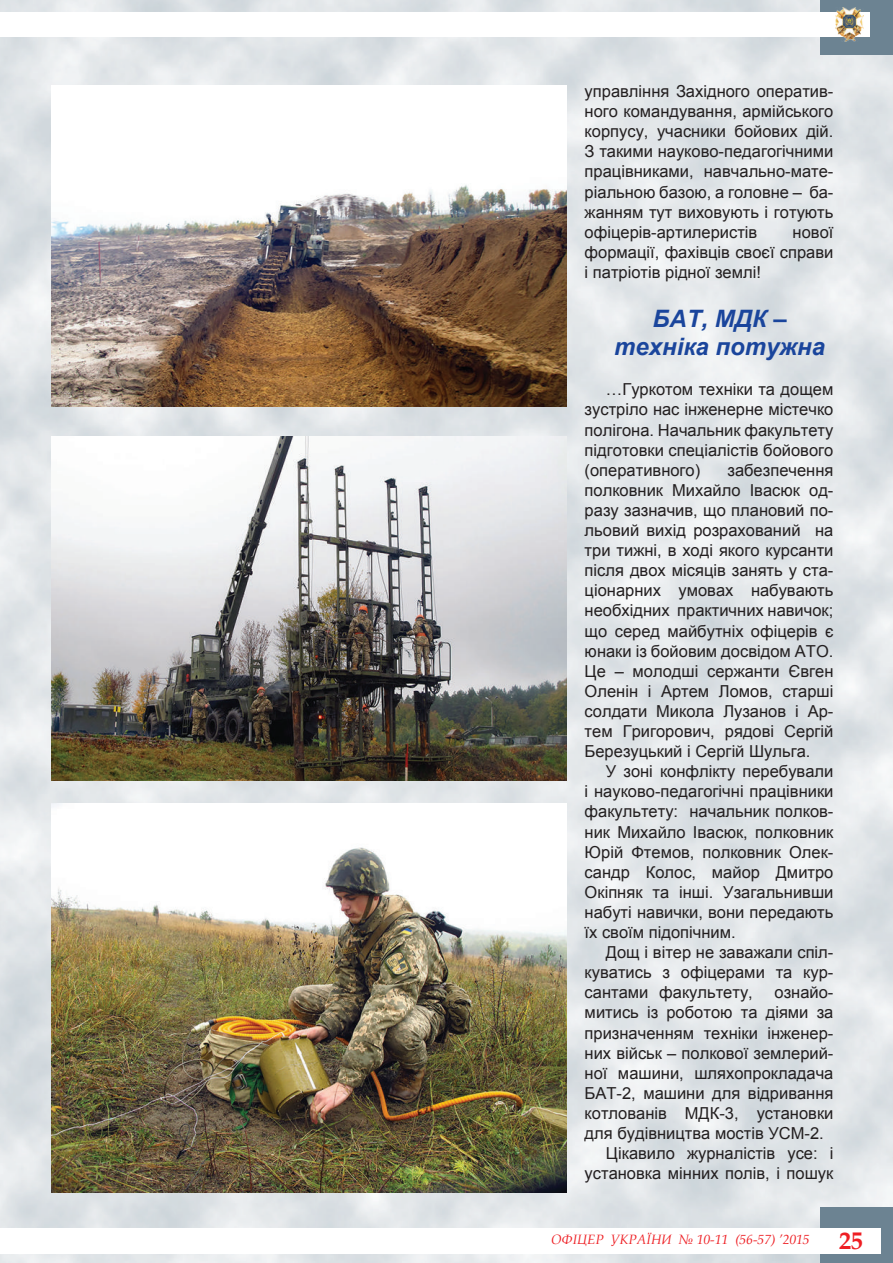
<style>
.page{position:relative;width:893px;height:1263px;background:#fff}
.page>*{position:absolute;margin:0;border:0;box-sizing:border-box;transform-origin:0 0}
.Основной_текст{font:italic 700 24px "Arial";color:#1a459c}
.Основной_текст-2{font:16.5px/20.1px "Arial";color:#231f20;text-align:justify}
.t1{font:italic 13.5px "Book Antiqua";color:#ee1e23}
.s1{font-weight:700;font-style:normal;font-size:24px}
</style>
<div class="page">
<img style="left:0;top:0;width:893px;height:1263px">
<div style="left:820px;top:1207px;width:73px;height:56px;background:#6c8392"></div>
<div style="left:821px;top:0;width:72px;height:54px;background:#6c8392"></div>
<div style="left:0;top:1228px;width:881px;height:25px;background:#fff"></div>
<div style="left:0;top:13px;width:870px;height:24px;background:#fff"></div>
<img style="left:835px;top:8px;width:28px;height:34px">
<svg style="left:548px;top:1195px;width:265px;height:68px"></svg>
<img style="left:51px;top:85px;width:516px;height:321px">
<img style="left:51px;top:803px;width:516px;height:390px">
<img style="left:51px;top:436px;width:516px;height:344px">
<p class="Основной_текст-2" style="left:585px;top:81px;width:250px">управління Західного оператив&shy;ного командування, армійського корпусу, учасники бойових дій.<br>З такими науково-педагогічними працівниками, навчально-мате&shy;ріальною базою, а головне – ба&shy;жанням тут виховують і готують офіцерів-артилеристів</p>
<p class="Основной_текст-2" style="left:585px;top:222px;width:250px;text-indent:208px">нової формації, фахівців своєї справи і патріотів рідної землі!</p>
<p class="Основной_текст" style="left:652px;top:302px;width:136px">БАТ, МДК –</p>
<p class="Основной_текст" style="left:614px;top:331px;width:212px">техніка потужна</p>
<p class="Основной_текст-2" style="left:585px;top:380px;width:250px;text-indent:21px">…Гуркотом техніки та дощем зустріло нас інженерне містечко полігона. Начальник факультету підготовки спеціалістів бойового (оперативного)</p>
<p class="Основной_текст-2" style="left:585px;top:460px;width:250px;text-indent:143px">забезпечення полковник Михайло Івасюк од&shy;разу зазначив, що плановий по&shy;льовий вихід розрахований на три тижні, в ході якого курсанти після двох місяців занять у ста&shy;ціонарних умовах набувають необхідних практичних навичок; що серед майбутніх офіцерів є юнаки із бойовим досвідом АТО.<br>Це – молодші сержанти Євген Оленін і Артем Ломов, старші солдати Микола Лузанов і Ар&shy;тем Григорович, рядові Сергій Березуцький і Сергій Шульга.</p>
<p class="Основной_текст-2" style="left:585px;top:761px;width:250px;text-indent:21px">У зоні конфлікту перебували і науково-педагогічні працівники факультету: начальник полков&shy;ник Михайло Івасюк, полковник Юрій Фтемов, полковник Олек&shy;сандр Колос, майор Дмитро Окіпняк та інші. Узагальнивши набуті навички, вони передають їх своїм підопічним.</p>
<p class="Основной_текст-2" style="left:585px;top:942px;width:250px;text-indent:21px">Дощ і вітер не заважали спіл&shy;куватись з офіцерами та кур&shy;сантами факультету,</p>
<p class="Основной_текст-2" style="left:585px;top:983px;width:250px;text-indent:190px">ознайо&shy;митись із роботою та діями за призначенням техніки інженер&shy;них військ – полкової землерий&shy;ної машини, шляхопрокладача БАТ-2, машини для відривання котлованів МДК-3, установки для будівництва мостів УСМ-2.</p>
<p class="Основной_текст-2" style="left:585px;top:1143px;width:250px;text-align:right">Цікавило журналістів усе: і установка мінних полів, і пошук</p>
<p class="t1" style="left:551px;top:1229px;width:313px">ОФІЦЕР УКРАЇНИ № 10-11 (56-57) ’2015 <span class="s1">25</span></p>
</div>
